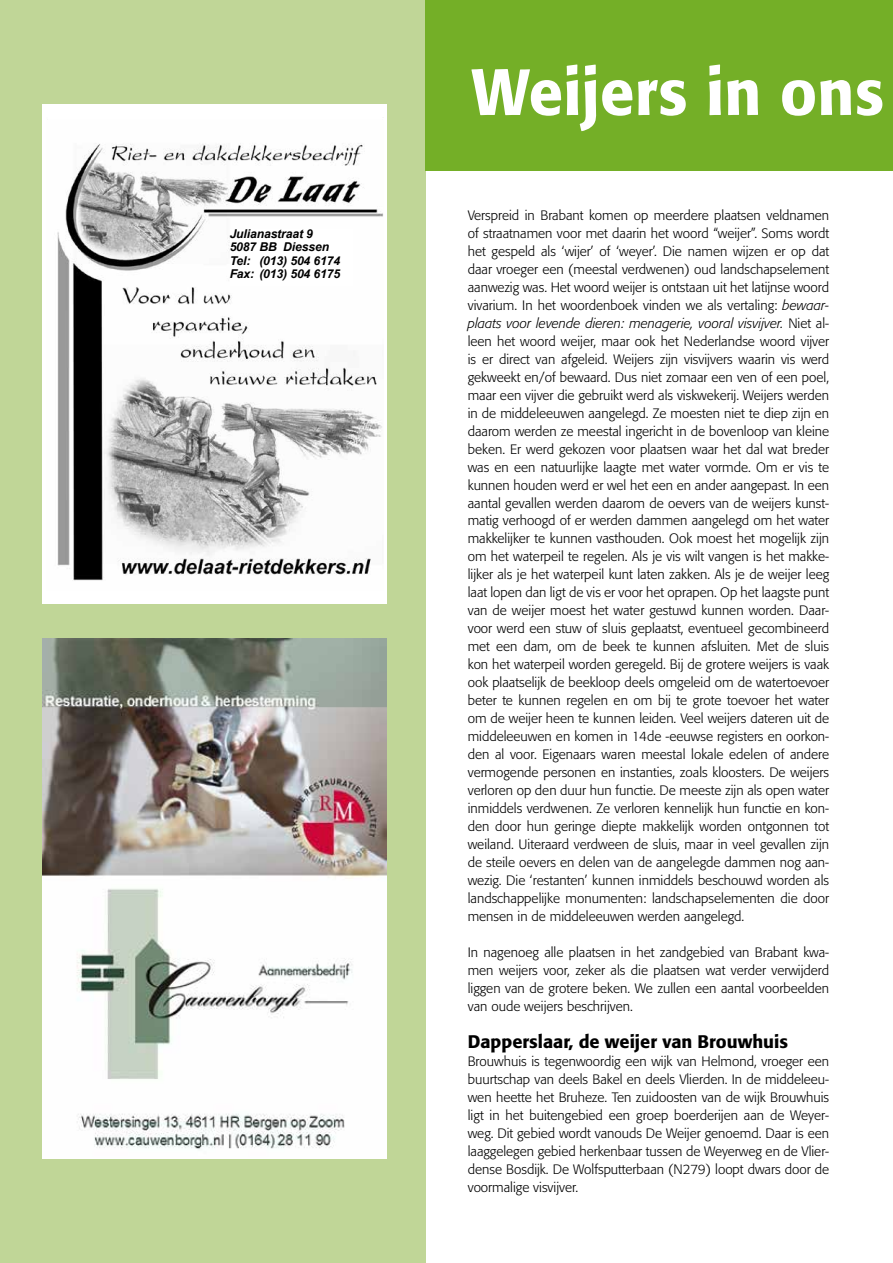
<style>
.page{position:relative;width:893px;height:1263px;background:#fff}
.page>*{position:absolute;margin:0;border:0;box-sizing:border-box;transform-origin:0 0}
.t1{font:500 64.5px "Formata";letter-spacing:.005em;color:#fff;scale:.95 1}
.t2{font:500 18px "Formata";color:#000}
.t3{font:300 13.5px/18px "Formata";color:#000;text-align:justify}
.t4{font:italic 700 12.15px/13.4px "Arial";letter-spacing:-.01em;color:#000}
.s1{font-style:italic}
</style>
<div class="page">
<div style="left:0;top:0;width:425px;height:1263px;background:#c0d697"></div>
<div style="left:43px;top:104px;width:344px;height:500px;background:#fff"></div>
<img style="left:57px;top:143px;width:326px;height:438px">
<div style="left:230px;top:229px;width:122px;height:56px;background:#fff"></div>
<div style="left:425px;top:0;width:468px;height:170px;background:#74af27"></div>
<img style="left:43px;top:638px;width:344px;height:521px">
<p class="t4" style="left:230px;top:227px;width:112px">Julianastraat 9<br>5087 BB Diessen<br>Tel: (013) 504 6174<br>Fax: (013) 504 6175</p>
<h1 class="t1" style="left:472px;top:53px;width:435px">Weijers in ons</h1>
<p class="t3" style="left:468px;top:206px;width:363px">Verspreid in Brabant komen op meerdere plaatsen veldnamen of straatnamen voor met daarin het woord “weijer”. Soms wordt het gespeld als ‘wijer’ of ‘weyer’. Die namen wijzen er op dat daar vroeger een (meestal verdwenen) oud landschapselement aanwezig was. Het woord weijer is ontstaan uit het latijnse woord vivarium. In het woordenboek vinden we als vertaling: <span class="s1">bewaar&shy;plaats voor levende dieren: menagerie, vooral visvijver.</span> Niet al&shy;leen het woord weijer, maar ook het Nederlandse woord vijver is er direct van afgeleid. Weijers zijn visvijvers waarin vis werd gekweekt en/of bewaard. Dus niet zomaar een ven of een poel, maar een vijver die gebruikt werd als viskwekerij. Weijers werden in de middeleeuwen aangelegd. Ze moesten niet te diep zijn en daarom werden ze meestal ingericht in de bovenloop van kleine beken. Er werd gekozen voor plaatsen waar het dal wat breder was en een natuurlijke laagte met water vormde. Om er vis te kunnen houden werd er wel het een en ander aangepast. In een aantal gevallen werden daarom de oevers van de weijers kunst&shy;matig verhoogd of er werden dammen aangelegd om het water makkelijker te kunnen vasthouden. Ook moest het mogelijk zijn om het waterpeil te regelen. Als je vis wilt vangen is het makke&shy;lijker als je het waterpeil kunt laten zakken. Als je de weijer leeg laat lopen dan ligt de vis er voor het oprapen. Op het laagste punt van de weijer moest het water gestuwd kunnen worden. Daar&shy;voor werd een stuw of sluis geplaatst, eventueel gecombineerd met een dam, om de beek te kunnen afsluiten. Met de sluis kon het waterpeil worden geregeld. Bij de grotere weijers is vaak ook plaatselijk de beekloop deels omgeleid om de watertoevoer beter te kunnen regelen en om bij te grote toevoer het water om de weijer heen te kunnen leiden. Veel weijers dateren uit de middeleeuwen en komen in 14de -eeuwse registers en oorkon&shy;den al voor. Eigenaars waren meestal lokale edelen of andere vermogende personen en instanties, zoals kloosters. De weijers verloren op den duur hun functie. De meeste zijn als open water inmiddels verdwenen. Ze verloren kennelijk hun functie en kon&shy;den door hun geringe diepte makkelijk worden ontgonnen tot weiland. Uiteraard verdween de sluis, maar in veel gevallen zijn de steile oevers en delen van de aangelegde dammen nog aan&shy;wezig. Die ‘restanten’ kunnen inmiddels beschouwd worden als landschappelijke monumenten: landschapselementen die door mensen in de middeleeuwen werden aangelegd.</p>
<p class="t3" style="left:468px;top:944px;width:363px">In nagenoeg alle plaatsen in het zandgebied van Brabant kwa&shy;men weijers voor, zeker als die plaatsen wat verder verwijderd liggen van de grotere beken. We zullen een aantal voorbeelden van oude weijers beschrijven.</p>
<h2 class="t2" style="left:468px;top:1030px;width:322px">Dapperslaar, de weijer van Brouwhuis</h2>
<p class="t3" style="left:468px;top:1052px;width:363px">Brouwhuis is tegenwoordig een wijk van Helmond, vroeger een buurtschap van deels Bakel en deels Vlierden. In de middeleeu&shy;wen heette het Bruheze. Ten zuidoosten van de wijk Brouwhuis ligt in het buitengebied een groep boerderijen aan de Weyer&shy;weg. Dit gebied wordt vanouds De Weijer genoemd. Daar is een laaggelegen gebied herkenbaar tussen de Weyerweg en de Vlier&shy;dense Bosdijk. De Wolfsputterbaan (N279) loopt dwars door de voormalige visvijver.</p>
</div>
